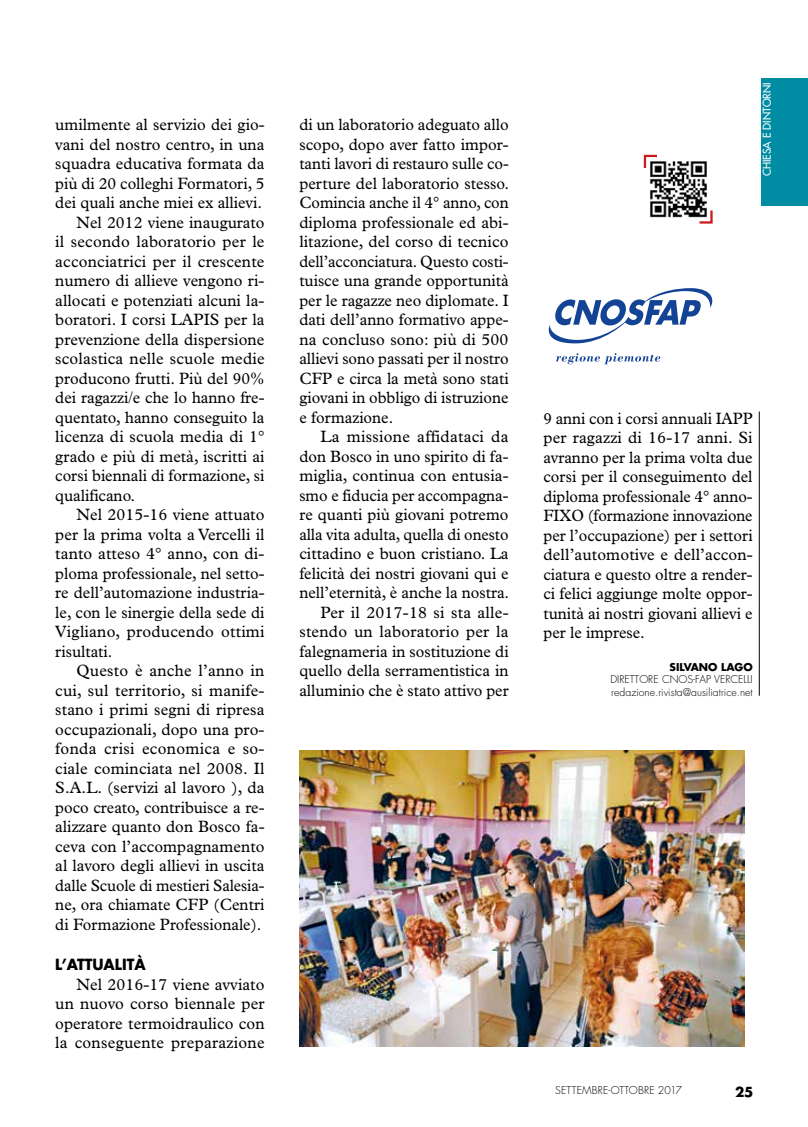
<style>
.page{position:relative;width:808px;height:1127px;background:#fff}
.page>*{position:absolute;margin:0;border:0;box-sizing:border-box;transform-origin:0 0}
.t1{font:16.5px/19.5px "Plantin";letter-spacing:.005em;color:#000;text-align:justify}
.t2{font:16.5px/19.5px "Plantin";letter-spacing:.005em;color:#000;text-align:justify;scale:.96 1}
.t3{font:16.5px/19.5px "Plantin";letter-spacing:.005em;color:#000;text-align:justify;scale:.95 1}
.t4{font:16.5px "Plantin";letter-spacing:.005em;color:#000;scale:.94 1}
.t5{font:700 15px "Futura";color:#000;scale:.96 1}
.t6{font:700 13.5px "Futura";color:#000}
.t7{font:300 10.5px/12.6px "Futura";color:#000;text-align:right}
.t8{font:10.5px "Futura";color:#fff}
.t9{font:700 10.5px "Futura";color:#000}
</style>
<div class="page">
<div style="left:761px;top:79px;width:47px;height:127px;background:#008ca3"></div>
<hr style="left:759px;top:411px;width:1px;height:285px;background:#000">
<img style="left:299px;top:750px;width:445px;height:297px">
<svg style="left:548px;top:288px;width:165px;height:55px"></svg>
<svg style="left:556px;top:353px;width:104px;height:11px"></svg>
<svg style="left:643px;top:154px;width:14px;height:14px"></svg>
<svg style="left:699px;top:210px;width:14px;height:14px"></svg>
<img style="left:648px;top:159px;width:60px;height:60px">
<p class="t1" style="left:55px;top:115px;width:211px">umilmente al servizio dei gio-</p>
<p class="t1" style="left:55px;top:134px;width:211px">vani del nostro centro, in una</p>
<p class="t1" style="left:55px;top:154px;width:211px">squadra educativa formata da</p>
<p class="t2" style="left:55px;top:173px;width:219px">più di 20 colleghi Formatori, 5</p>
<p class="t2" style="left:55px;top:193px;width:217px">dei quali anche miei ex allievi.</p>
<p class="t1" style="left:77px;top:212px;width:189px">Nel 2012 viene inaugurato</p>
<p class="t1" style="left:55px;top:232px;width:211px">il secondo laboratorio per le</p>
<p class="t1" style="left:55px;top:251px;width:211px">acconciatrici per il crescente</p>
<p class="t1" style="left:55px;top:271px;width:211px">numero di allieve vengono ri-</p>
<p class="t1" style="left:55px;top:290px;width:211px">allocati e potenziati alcuni la-</p>
<p class="t1" style="left:55px;top:310px;width:211px">boratori. I corsi LAPIS per la</p>
<p class="t1" style="left:55px;top:329px;width:211px">prevenzione della dispersione</p>
<p class="t1" style="left:55px;top:349px;width:211px">scolastica nelle scuole medie</p>
<p class="t2" style="left:55px;top:368px;width:219px">producono frutti. Più del 90%</p>
<p class="t2" style="left:55px;top:388px;width:219px">dei ragazzi/e che lo hanno fre-</p>
<p class="t2" style="left:55px;top:407px;width:219px">quentato, hanno conseguito la</p>
<p class="t1" style="left:55px;top:427px;width:211px">licenza di scuola media di 1°</p>
<p class="t1" style="left:55px;top:446px;width:211px">grado e più di metà, iscritti ai</p>
<p class="t2" style="left:55px;top:466px;width:219px">corsi biennali di formazione, si</p>
<p class="t2" style="left:55px;top:485px;width:85px">qualificano.</p>
<p class="t1" style="left:77px;top:505px;width:189px">Nel 2015-16 viene attuato</p>
<p class="t1" style="left:55px;top:524px;width:211px">per la prima volta a Vercelli il</p>
<p class="t1" style="left:55px;top:544px;width:211px">tanto atteso 4° anno, con di-</p>
<p class="t2" style="left:55px;top:563px;width:219px">ploma professionale, nel setto-</p>
<p class="t2" style="left:55px;top:583px;width:220px">re dell’automazione industria-</p>
<p class="t2" style="left:55px;top:602px;width:219px">le, con le sinergie della sede di</p>
<p class="t1" style="left:55px;top:622px;width:211px">Vigliano, producendo ottimi</p>
<p class="t2" style="left:55px;top:641px;width:61px">risultati.</p>
<p class="t1" style="left:77px;top:661px;width:189px">Questo è anche l’anno in</p>
<p class="t1" style="left:55px;top:680px;width:211px">cui, sul territorio, si manife-</p>
<p class="t1" style="left:55px;top:700px;width:211px">stano i primi segni di ripresa</p>
<p class="t1" style="left:55px;top:719px;width:211px">occupazionali, dopo una pro-</p>
<p class="t1" style="left:55px;top:739px;width:211px">fonda crisi economica e so-</p>
<p class="t1" style="left:55px;top:758px;width:211px">ciale cominciata nel 2008. Il</p>
<p class="t1" style="left:55px;top:778px;width:211px">S.A.L. (servizi al lavoro ), da</p>
<p class="t2" style="left:55px;top:797px;width:219px">poco creato, contribuisce a re-</p>
<p class="t1" style="left:55px;top:817px;width:211px">alizzare quanto don Bosco fa-</p>
<p class="t1" style="left:55px;top:836px;width:211px">ceva con l’accompagnamento</p>
<p class="t1" style="left:55px;top:856px;width:211px">al lavoro degli allievi in uscita</p>
<p class="t4" style="left:55px;top:876px;width:224px">dalle Scuole di mestieri Salesia-</p>
<p class="t2" style="left:55px;top:895px;width:219px">ne, ora chiamate CFP (Centri</p>
<p class="t2" style="left:55px;top:914px;width:216px">di Formazione Professionale).</p>
<p class="t5" style="left:55px;top:955px;width:96px">L’ATTUALITÀ</p>
<p class="t1" style="left:55px;top:974px;width:211px;text-indent:21px">Nel 2016-17 viene avviato un nuovo corso biennale per operatore termoidraulico con la conseguente preparazione</p>
<p class="t2" style="left:299px;top:115px;width:220px">di un laboratorio adeguato allo scopo, dopo aver fatto impor&shy;tanti lavori di restauro sulle co&shy;perture del laboratorio stesso.<br>Comincia anche il 4° anno, con diploma professionale ed abi&shy;litazione, del corso di tecnico dell’acconciatura. Questo costi&shy;tuisce una grande opportunità per le ragazze neo diplomate. I dati dell’anno formativo appe&shy;na concluso sono: più di 500 allievi sono passati per il nostro CFP e circa la metà sono stati giovani in obbligo di istruzione e formazione.</p>
<p class="t1" style="left:299px;top:427px;width:211px;text-align:right">La missione affidataci da don Bosco in uno spirito di fa&shy;miglia, continua con entusia&shy;smo e fiducia per accompagna&shy;re quanti più giovani potremo alla vita adulta, quella di onesto cittadino e buon cristiano. La felicità dei nostri giovani qui e nell’eternità, è anche la nostra.<br>Per il 2017-18 si sta alle&shy;stendo un laboratorio per la falegnameria in sostituzione di quello della serramentistica in alluminio che è stato attivo per</p>
<p class="t8" style="left:760px;top:176px;width:96px;rotate:-90deg">chiesa e dintorni</p>
<p class="t3" style="left:543px;top:409px;width:222px">9 anni con i corsi annuali IAPP per ragazzi di 16-17 anni. Si avranno per la prima volta due corsi per il conseguimento del diploma professionale 4° anno-FIXO (formazione innovazione per l’occupazione) per i settori dell’automotive e dell’accon&shy;ciatura e questo oltre a render&shy;ci felici aggiunge molte oppor&shy;tunità ai nostri giovani allievi e per le imprese.</p>
<p class="t9" style="left:670px;top:659px;width:85px">SILVANO LAGO</p>
<p class="t7" style="left:610px;top:673px;width:61px">direttore CNOS</p>
<p class="t7" style="left:693px;top:673px;width:8px">-FAP</p>
<p class="t7" style="left:611px;top:673px;width:143px">Vercelli redazione.rivista@ausiliatrice.net</p>
<p class="t7" style="left:555px;top:1084px;width:128px">settembre-ottobre 2017</p>
<p class="t6" style="left:735px;top:1083px;width:20px">25</p>
</div>
